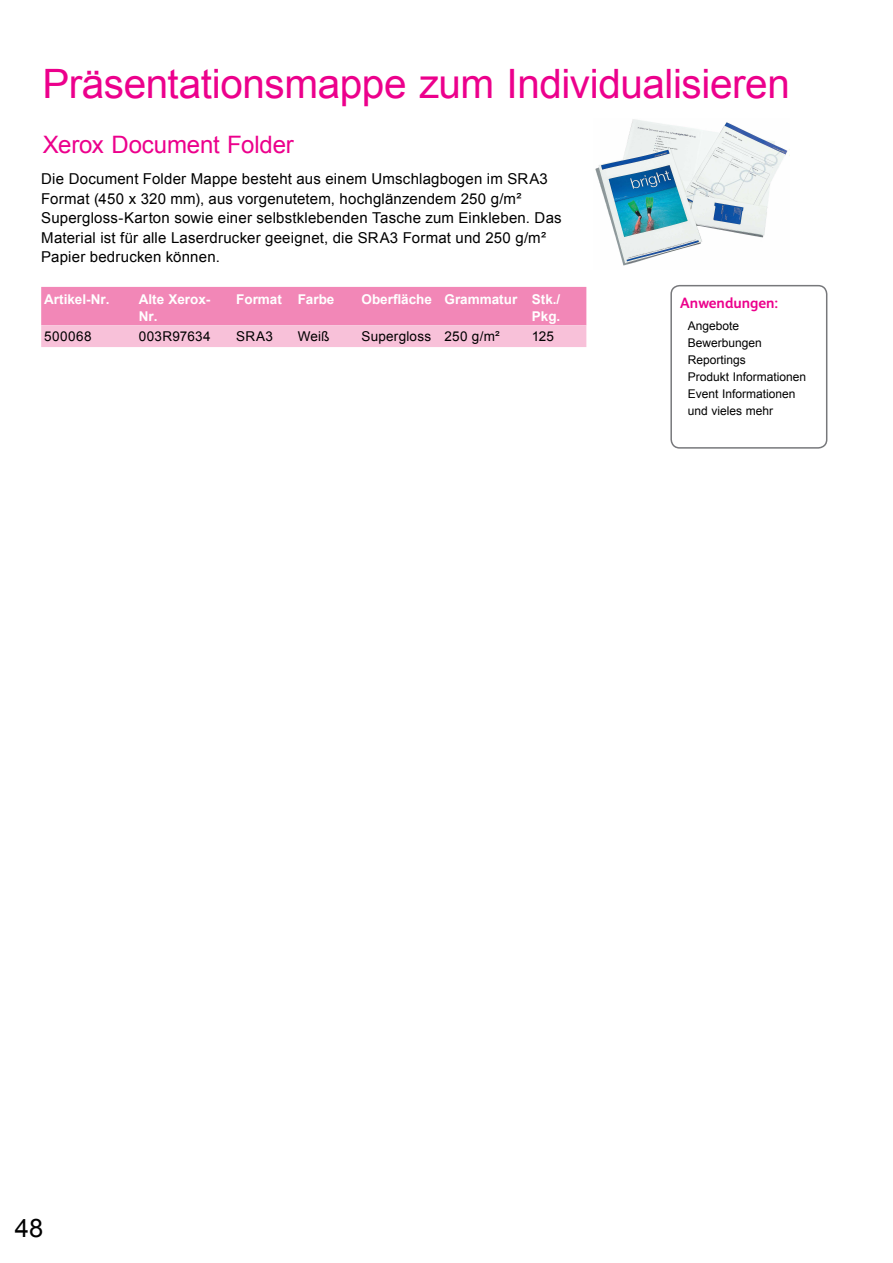
<style>
.page{position:relative;width:893px;height:1263px;background:#fff}
.page>*{position:absolute;margin:0;border:0;box-sizing:border-box;transform-origin:0 0}
.t1{font:40.5px "Arial";letter-spacing:-.01em;color:#ec008c}
.t2{font:25.5px "Arial";color:#000}
.t3{font:24px "Arial";letter-spacing:-.005em;color:#ec008c}
.t4{font:15px/19.5px "Arial";letter-spacing:.015em;color:#000}
.t5{font:700 15px "Xerox Sans";color:#ec008c}
.t6{font:700 13.5px/16.5px "Arial";color:#fff}
.t7{font:13.5px "Arial";letter-spacing:.02em;color:#000}
.t8{font:12px/17.1px "Arial";color:#000}
</style>
<div class="page">
<img style="left:595px;top:119px;width:193px;height:147px">
<svg style="left:41px;top:287px;width:545px;height:60px;background:#f49cc3"></svg>
<div style="left:670px;top:285px;width:157px;height:164px;border:2px solid #77787b;border-radius:9px"></div>
<h1 class="t1" style="left:43px;top:58px;width:749px">Präsentationsmappe zum Individualisieren</h1>
<h3 class="t3" style="left:43px;top:128px;width:253px">Xerox Document Folder</h3>
<p class="t4" style="left:41px;top:169px;width:522px">Die Document Folder Mappe besteht aus einem Umschlagbogen im SRA3<br>Format (450 x 320 mm), aus vorgenutetem, hochglänzendem 250 g/m²<br>Supergloss-Karton sowie einer selbstklebenden Tasche zum Einkleben. Das Material ist für alle Laserdrucker geeignet, die SRA3 Format und 250 g/m²<br>Papier bedrucken können.</p>
<p class="t6" style="left:44px;top:291px;width:67px">Artikel-Nr.</p>
<p class="t6" style="left:139px;top:291px;width:73px">Alte Xerox-<br>Nr.</p>
<p class="t6" style="left:236px;top:291px;width:100px">Format Farbe</p>
<p class="t6" style="left:361px;top:291px;width:200px;text-align:right">Oberfläche Grammatur Stk./<br>Pkg.</p>
<p class="t7" style="left:44px;top:327px;width:49px">500068</p>
<p class="t7" style="left:139px;top:327px;width:74px">003R97634</p>
<p class="t7" style="left:236px;top:327px;width:38px">SRA3</p>
<p class="t7" style="left:298px;top:327px;width:33px">Weiß</p>
<p class="t7" style="left:361px;top:327px;width:140px">Supergloss 250 g/m²</p>
<p class="t7" style="left:532px;top:327px;width:24px">125</p>
<p class="t8" style="left:688px;top:317px;width:120px">Angebote<br>Bewerbungen<br>Reportings<br>Produkt Informationen<br>Event Informationen und vieles mehr</p>
<p class="t5" style="left:680px;top:292px;width:99px">Anwendungen:</p>
<h2 class="t2" style="left:15px;top:1211px;width:30px">48</h2>
</div>
